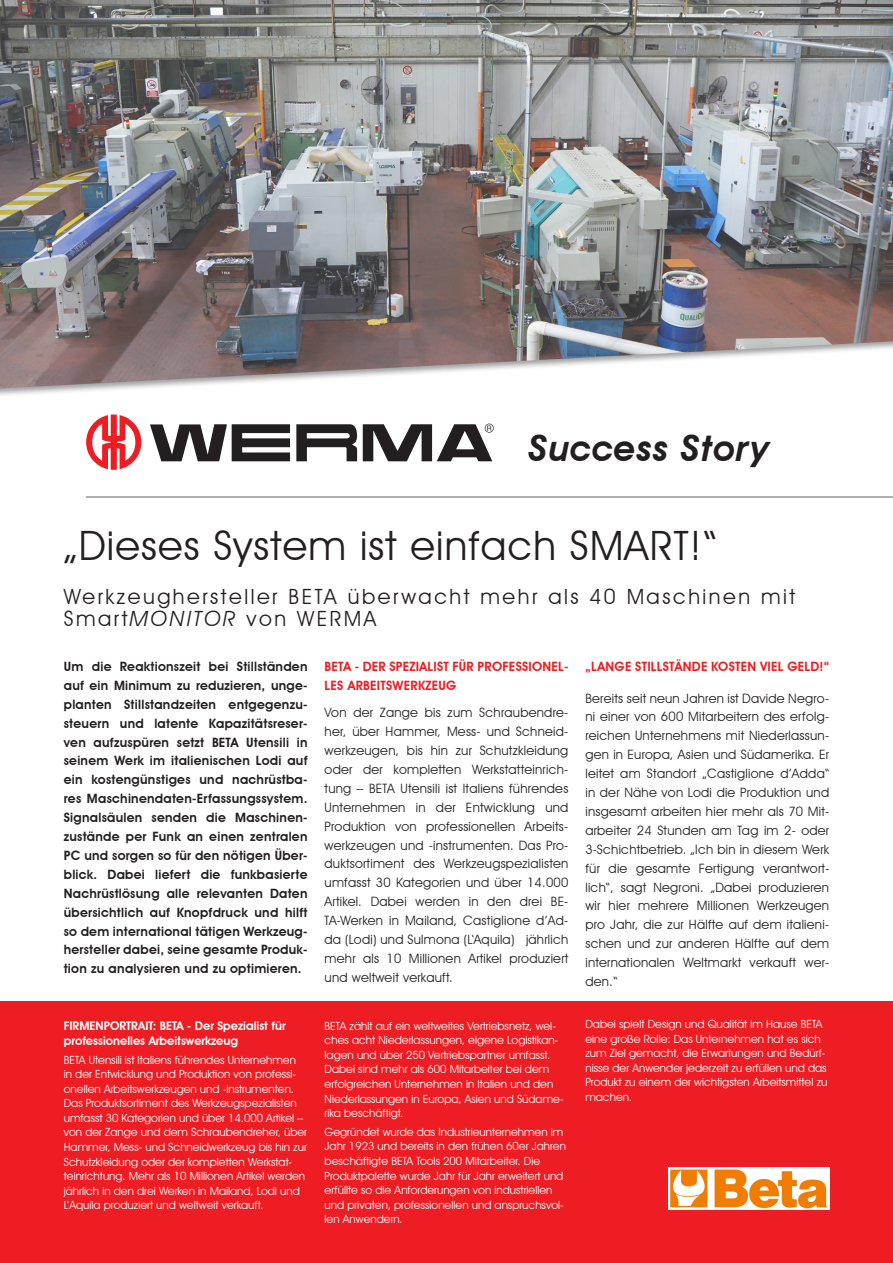
<style>
.page{position:relative;width:893px;height:1263px;background:#fff}
.page>*{position:absolute;margin:0;border:0;box-sizing:border-box;transform-origin:0 0}
.Headline{font:40.5px "Avant Garde IT Cby BT";letter-spacing:.03em;color:#231f20}
.t1{font:italic 600 36px "Avant Garde IT Cby BT";letter-spacing:.02em;color:#231f20}
.Headline_klein{font:21px/22.5px "Avant Garde IT Cby BT";letter-spacing:.12em;color:#231f20}
.Fließtext{font:12.9px/18.9px "Avant Garde IT Cby BT";letter-spacing:.02em;color:#231f20;text-align:justify}
.Fließtext-2{font:600 12.9px/18.9px "Avant Garde IT Cby BT";letter-spacing:.02em;color:#231f20;text-align:justify}
.Fließtext-3{font:600 12.9px/18.9px "Avant Garde IT Cby BT";letter-spacing:.02em;color:#ee1d23}
.Headline_Fließ{font:600 12.9px "Avant Garde IT Cby BT";letter-spacing:.02em;color:#ee1d23}
.Bildunterschrift-wei{font:600 12px/14.5px "Avant Garde IT Cby BT";color:#fff}
.Bildunterschrift-wei-2{font:11.25px/14.5px "Avant Garde IT Cby BT";color:#fff}
.s1{font-style:italic}
</style>
<div class="page">
<hr style="left:86px;top:496px;width:807px;height:2px;background:#939598">
<svg style="left:296px;top:424px;width:61px;height:37px"></svg>
<svg style="left:150px;top:424px;width:140px;height:37px"></svg>
<svg style="left:86px;top:414px;width:55px;height:56px"></svg>
<svg style="left:363px;top:424px;width:131px;height:37px"></svg>
<div style="left:0;top:1001px;width:893px;height:262px;background:#ee1d23"></div>
<div style="left:0;top:0;width:893px;height:398px;background:#231f20;opacity:.57"></div>
<img style="left:0;top:0;width:893px;height:388px">
<img style="left:668px;top:1167px;width:161px;height:43px">
<h2 class="t1" style="left:528px;top:427px;width:243px">Success Story</h2>
<p class="Headline" style="left:64px;top:521px;width:654px">„Dieses System ist einfach SMART!“</p>
<p class="Headline_klein" style="left:64px;top:585px;width:733px">Werkzeughersteller BETA überwacht mehr als 40 Maschinen mit<br>Smart<span class="s1">MONITOR</span> von WERMA</p>
<p class="Fließtext-2" style="left:64px;top:657px;width:245px">Um die Reaktionszeit bei Stillständen auf ein Minimum zu reduzieren, unge&shy;planten Stillstandzeiten entgegenzu&shy;steuern und latente Kapazitätsreser&shy;ven aufzuspüren setzt BETA Utensili in seinem Werk im italienischen Lodi auf ein kostengünstiges und nachrüstba&shy;res Maschinendaten-Erfassungssystem.<br>Signalsäulen senden die Maschinen&shy;zustände per Funk an einen zentralen PC und sorgen so für den nötigen Über&shy;blick. Dabei liefert die funkbasierte Nachrüstlösung alle relevanten Daten übersichtlich auf Knopfdruck und hilft so dem international tätigen Werkzeug&shy;hersteller dabei, seine gesamte Produk&shy;tion zu analysieren und zu optimieren.</p>
<p class="Fließtext-3" style="left:325px;top:657px;width:245px">BETA - DER SPEZIALIST FÜR PROFESSIONEL-<br>LES ARBEITSWERKZEUG</p>
<p class="Headline_Fließ" style="left:585px;top:658px;width:245px">„LANGE STILLSTÄNDE KOSTEN VIEL GELD!“</p>
<p class="Fließtext" style="left:585px;top:688px;width:245px">Bereits seit neun Jahren ist Davide Negro&shy;ni einer von 600 Mitarbeitern des erfolg&shy;reichen Unternehmens mit Niederlassun&shy;gen in Europa, Asien und Südamerika. Er leitet am Standort „Castiglione d’Adda“ in der Nähe von Lodi die Produktion und insgesamt arbeiten hier mehr als 70 Mit&shy;arbeiter 24 Stunden am Tag im 2- oder 3-Schichtbetrieb. „Ich bin in diesem Werk für die gesamte Fertigung verantwort&shy;lich“, sagt Negroni. „Dabei produzieren wir hier mehrere Millionen Werkzeugen pro Jahr, die zur Hälfte auf dem italieni&shy;schen und zur anderen Hälfte auf dem internationalen Weltmarkt verkauft wer&shy;den.“</p>
<p class="Fließtext" style="left:325px;top:703px;width:245px">Von der Zange bis zum Schraubendre&shy;her, über Hammer, Mess- und Schneid&shy;werkzeugen, bis hin zur Schutzkleidung oder der kompletten Werkstatteinrich&shy;tung – BETA Utensili ist Italiens führendes Unternehmen in der Entwicklung und Produktion von professionellen Arbeits&shy;werkzeugen und -instrumenten. Das Pro&shy;duktsortiment des Werkzeugspezialisten umfasst 30 Kategorien und über 14.000<br>Artikel. Dabei werden in den drei BE-TA-Werken in Mailand, Castiglione d’Ad&shy;da (Lodi) und Sulmona (L‘Aquila) jährlich mehr als 10 Millionen Artikel produziert und weltweit verkauft.</p>
<p class="Bildunterschrift-wei" style="left:64px;top:1019px;width:223px">FIRMENPORTRAIT: BETA - Der Spezialist für professionelles Arbeitswerkzeug</p>
<p class="Bildunterschrift-wei-2" style="left:64px;top:1052px;width:245px">BETA Utensili ist Italiens führendes Unternehmen in der Entwicklung und Produktion von professi&shy;onellen Arbeitswerkzeugen und -instrumenten.<br>Das Produktsortiment des Werkzeugspezialisten umfasst 30 Kategorien und über 14.000 Artikel – von der Zange und dem Schraubendreher, über Hammer, Mess- und Schneidwerkzeug bis hin zur Schutzkleidung oder der kompletten Werkstat&shy;teinrichtung. Mehr als 10 Millionen Artikel werden jährlich in den drei Werken in Mailand, Lodi und L’Aquila produziert und weltweit verkauft.</p>
<p class="Bildunterschrift-wei-2" style="left:325px;top:1018px;width:241px">BETA zählt auf ein weltweites Vertriebsnetz, wel&shy;ches acht Niederlassungen, eigene Logistikan&shy;lagen und über 250 Vertriebspartner umfasst.<br>Dabei sind mehr als 600 Mitarbeiter bei dem erfolgreichen Unternehmen in Italien und den Niederlassungen in Europa, Asien und Südame&shy;rika beschäftigt.</p>
<p class="Bildunterschrift-wei-2" style="left:325px;top:1124px;width:243px">Gegründet wurde das Industrieunternehmen im Jahr 1923 und bereits in den frühen 60er Jahren beschäftigte BETA Tools 200 Mitarbeiter. Die Produktpalette wurde Jahr für Jahr erweitert und erfüllte so die Anforderungen von industriellen und privaten, professionellen und anspruchsvol&shy;len Anwendern.</p>
<p class="Bildunterschrift-wei-2" style="left:585px;top:1017px;width:244px">Dabei spielt Design und Qualität im Hause BETA eine große Rolle: Das Unternehmen hat es sich zum Ziel gemacht, die Erwartungen und Bedürf&shy;nisse der Anwender jederzeit zu erfüllen und das Produkt zu einem der wichtigsten Arbeitsmittel zu machen.</p>
</div>
